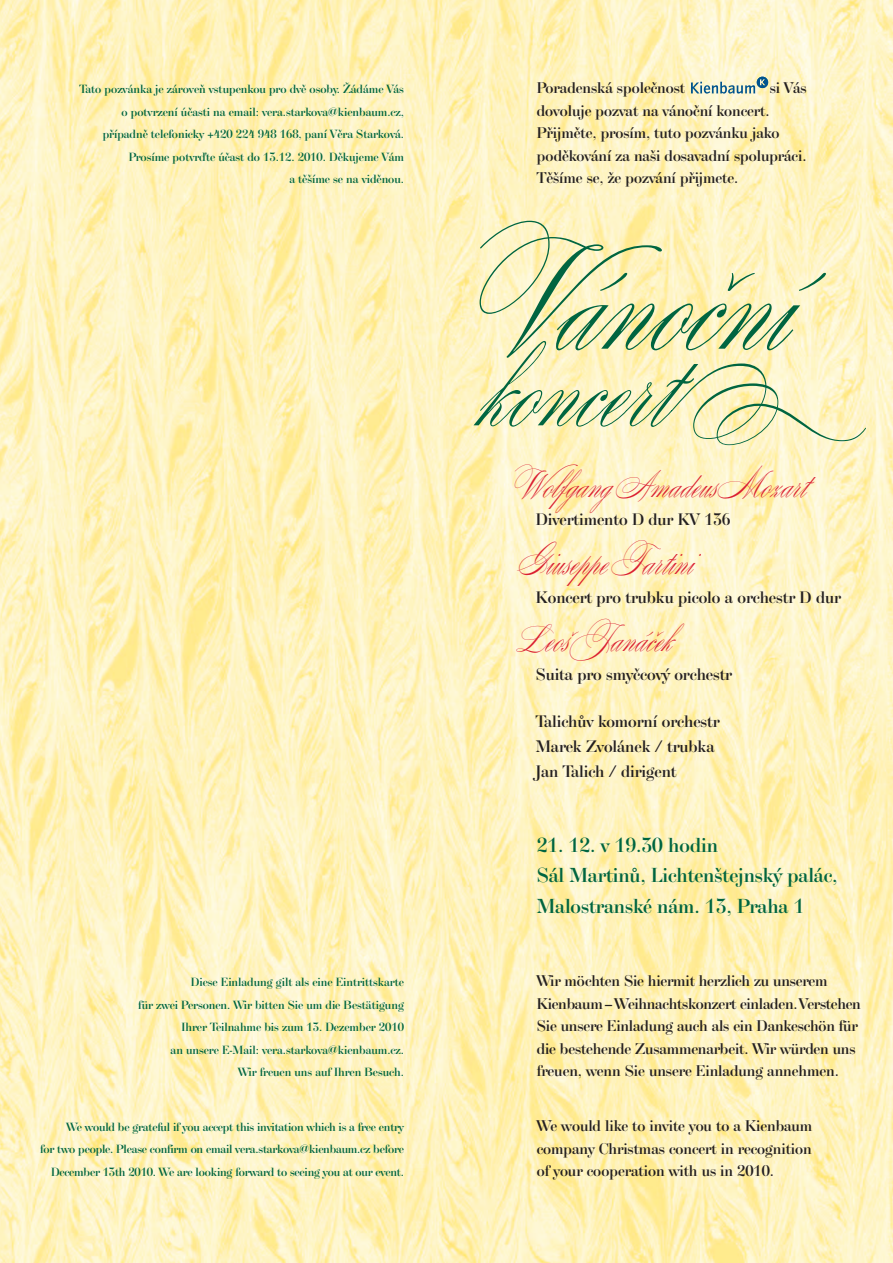
<style>
.page{position:relative;width:893px;height:1263px;background:#fff}
.page>*{position:absolute;margin:0;border:0;box-sizing:border-box;transform-origin:0 0}
.t1{font:33px "Splendid Script";color:#db1f31}
.t2{font:700 25.5px/30.6px "Splendid Serif";color:#006540}
.t3{font:700 21px/25.2px "Splendid Serif";color:#231f20}
.t4{font:700 19.5px/22.5px "Splendid Serif";color:#231f20}
.t5{font:700 15px/22.5px "Splendid Serif";color:#006540;text-align:right}
</style>
<div class="page">
<img style="left:0;top:0;width:893px;height:1263px">
<svg style="left:473px;top:221px;width:393px;height:224px;background:#e8e7b7"></svg>
<svg style="left:691px;top:77px;width:77px;height:17px"></svg>
<p class="t5" style="left:79px;top:77px;width:326px">Tato pozvánka je zároveň vstupenkou pro dvě osoby. Žádáme Vás o potvrzení účasti na email: vera.starkova@kienbaum.cz, případně telefonicky +420 224 948 168, paní Věra Starková.<br>Prosíme potvrďte účast do 13.12. 2010. Děkujeme Vám<br>a těšíme se na viděnou.</p>
<h3 class="t4" style="left:537px;top:75px;width:150px">Poradenská společnost</h3>
<h3 class="t4" style="left:770px;top:75px;width:38px">si Vás</h3>
<h3 class="t4" style="left:537px;top:98px;width:271px">dovoluje pozvat na vánoční koncert.<br>Přijměte, prosím, tuto pozvánku jako poděkování za naši dosavadní spolupráci.<br>Těšíme se, že pozvání přijmete.</h3>
<p class="t5" style="left:138px;top:970px;width:267px">Diese Einladung gilt als eine Eintrittskarte<br>für zwei Personen. Wir bitten Sie um die Bestätigung Ihrer Teilnahme bis zum 13. Dezember 2010<br>an unsere E-Mail: vera.starkova@kienbaum.cz.<br>Wir freuen uns auf Ihren Besuch.</p>
<p class="t5" style="left:40px;top:1114px;width:365px">We would be grateful if you accept this invitation which is a free entry<br>for two people. Please confirm on email vera.starkova@kienbaum.cz before<br>December 13th 2010. We are looking forward to seeing you at our event.</p>
<h1 class="t1" style="left:519px;top:468px;width:290px">Wolfgang Amadeus Mozart</h1>
<h3 class="t3" style="left:536px;top:506px;width:196px">Divertimento D dur KV 136</h3>
<h1 class="t1" style="left:519px;top:545px;width:176px">Giuseppe Tartini</h1>
<h3 class="t3" style="left:536px;top:583px;width:307px">Koncert pro trubku picolo a orchestr D dur</h3>
<h1 class="t1" style="left:519px;top:622px;width:156px">Leoš Janáček</h1>
<h3 class="t3" style="left:536px;top:660px;width:198px">Suita pro smyčcový orchestr</h3>
<h3 class="t3" style="left:536px;top:707px;width:185px">Talichův komorní orchestr<br>Marek Zvolánek / trubka<br>Jan Talich / dirigent</h3>
<h2 class="t2" style="left:537px;top:827px;width:302px">21. 12. v 19.30 hodin<br>Sál Martinů, Lichtenštejnský palác,<br>Malostranské nám. 13, Praha 1</h2>
<p class="t4" style="left:537px;top:968px;width:325px">Wir möchten Sie hiermit herzlich zu unserem Kienbaum–Weihnachtskonzert einladen.Verstehen Sie unsere Einladung auch als ein Dankeschön für die bestehende Zusammenarbeit. Wir würden uns freuen, wenn Sie unsere Einladung annehmen.</p>
<h3 class="t4" style="left:537px;top:1113px;width:277px;text-align:justify">We would like to invite you to a Kienbaum company Christmas concert in recognition of your cooperation with us in 2010.</h3>
</div>
